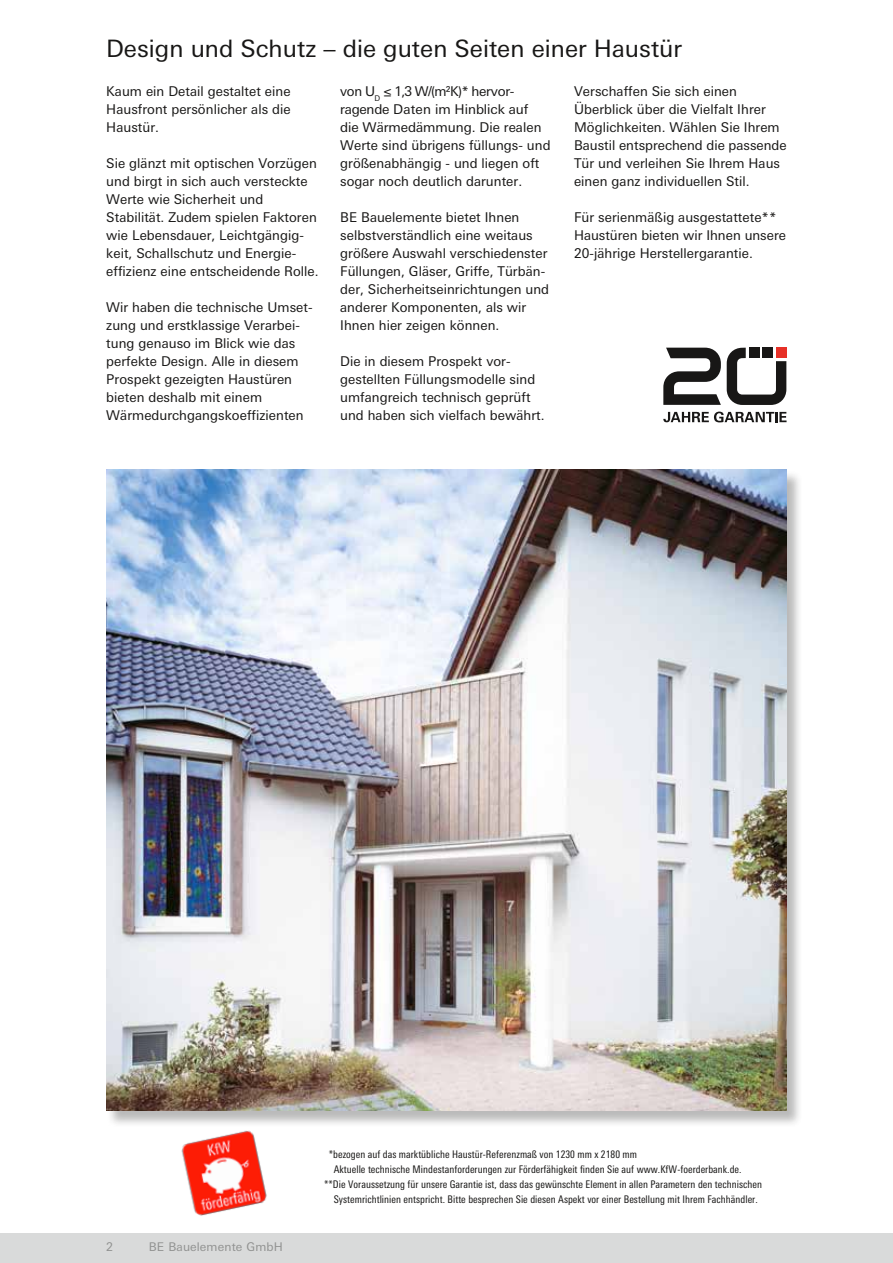
<style>
.page{position:relative;width:893px;height:1263px;background:#fff}
.page>*{position:absolute;margin:0;border:0;box-sizing:border-box;transform-origin:0 0}
.t1{font:24px "LT Univers Basic";color:#181716}
.t2{font:13.5px/18px "LT Univers Basic";letter-spacing:.005em;color:#181716}
.t3{font:12px "LT Univers Basic";letter-spacing:.01em;color:#919291}
.t4{font:condensed 10.5px "LT Univers";letter-spacing:.005em;color:#181716}
</style>
<div class="page">
<div style="left:0;top:1233px;width:893px;height:30px;background:#d9dada"></div>
<svg style="left:663px;top:348px;width:58px;height:57px"></svg>
<svg style="left:727px;top:348px;width:59px;height:57px"></svg>
<svg style="left:663px;top:412px;width:123px;height:10px"></svg>
<div style="left:106px;top:470px;width:697px;height:657px;background:#181716;opacity:.3"></div>
<img style="left:106px;top:470px;width:680px;height:641px">
<img style="left:165px;top:1113px;width:120px;height:103px">
<h1 class="t1" style="left:106px;top:34px;width:578px">Design und Schutz – die guten Seiten einer Haustür</h1>
<p class="t2" style="left:106px;top:82px;width:186px;text-align:justify">Kaum ein Detail gestaltet eine Hausfront persönlicher als die Haustür.</p>
<p class="t2" style="left:106px;top:154px;width:214px">Sie glänzt mit optischen Vorzügen und birgt in sich auch versteckte Werte wie Sicherheit und Stabilität. Zudem spielen Faktoren wie Lebensdauer, Leichtgängig&shy;keit, Schallschutz und Energie&shy;effizienz eine entscheidende Rolle.</p>
<p class="t2" style="left:106px;top:298px;width:208px">Wir haben die technische Umset&shy;zung und erstklassige Verarbei&shy;tung genauso im Blick wie das perfekte Design. Alle in diesem<br>Prospekt gezeigten Haustüren bieten deshalb mit einem<br>Wärmedurchgangskoeffizienten</p>
<p class="t2" style="left:340px;top:82px;width:212px">von U<sub>D</sub> ≤ 1,3 W/(m²K)* hervor&shy;ragende Daten im Hinblick auf<br>die Wärmedämmung. Die realen<br>Werte sind übrigens füllungs- und größenabhängig - und liegen oft sogar noch deutlich darunter.</p>
<p class="t2" style="left:340px;top:208px;width:210px">BE Bauelemente bietet Ihnen selbstverständlich eine weitaus größere Auswahl verschiedenster<br>Füllungen, Gläser, Griffe, Türbän&shy;der, Sicherheitseinrichtungen und anderer Komponenten, als wir<br>Ihnen hier zeigen können.</p>
<p class="t2" style="left:340px;top:352px;width:206px">Die in diesem Prospekt vor&shy;gestellten Füllungsmodelle sind umfangreich technisch geprüft und haben sich vielfach bewährt.</p>
<p class="t2" style="left:574px;top:82px;width:214px">Verschaffen Sie sich einen<br>Überblick über die Vielfalt Ihrer<br>Möglichkeiten. Wählen Sie Ihrem<br>Baustil entsprechend die passende<br>Tür und verleihen Sie Ihrem Haus einen ganz individuellen Stil.</p>
<p class="t2" style="left:574px;top:208px;width:213px">Für serienmäßig ausgestattete**<br>Haustüren bieten wir Ihnen unsere<br>20-jährige Herstellergarantie.</p>
<p class="t3" style="left:106px;top:1240px;width:8px">2</p>
<p class="t3" style="left:149px;top:1240px;width:136px">BE Bauelemente GmbH</p>
<p class="t4" style="left:329px;top:1149px;width:310px">*bezogen auf das marktübliche Haustür-Referenzmaß von 1230 mm x 2180 mm</p>
<p class="t4" style="left:334px;top:1164px;width:409px">Aktuelle technische Mindestanforderungen zur Förderfähigkeit finden Sie auf www.KfW-foerderbank.de.</p>
<p class="t4" style="left:324px;top:1179px;width:439px">**Die Voraussetzung für unsere Garantie ist, dass das gewünschte Element in allen Parametern den technischen</p>
<p class="t4" style="left:334px;top:1194px;width:426px">Systemrichtlinien entspricht. Bitte besprechen Sie diesen Aspekt vor einer Bestellung mit Ihrem Fachhändler.</p>
</div>
